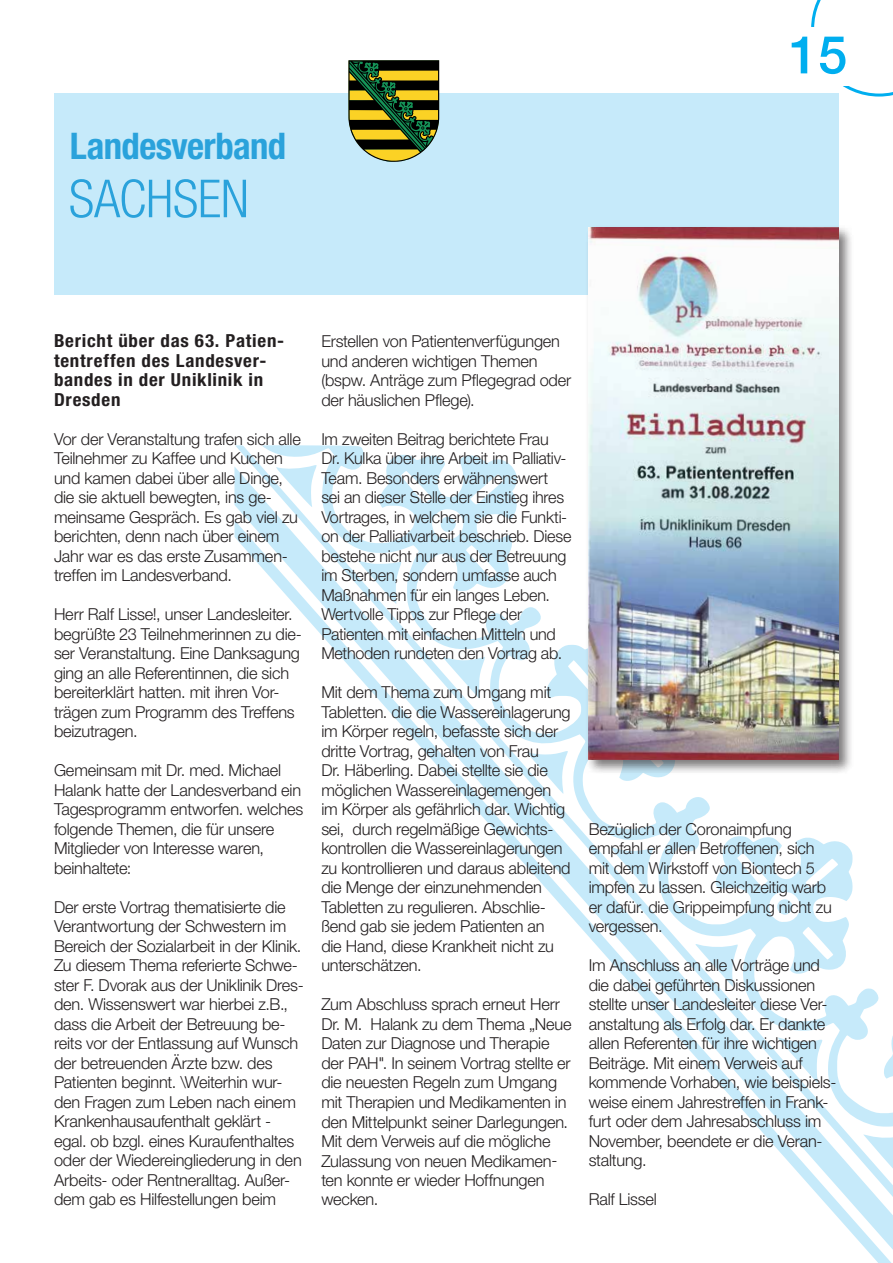
<style>
.page{position:relative;width:893px;height:1263px;background:#fff}
.page>*{position:absolute;margin:0;border:0;box-sizing:border-box;transform-origin:0 0}
.t1{font:300 condensed 52.5px "Helvetica Neue LT Pro";letter-spacing:-.005em;color:#2aa2db}
.t2{font:500 52.5px "Helvetica Neue LT Pro";color:#00aeef}
.t3{font:700 condensed 36.75px "Helvetica Neue LT Pro";letter-spacing:-.015em;color:#2aa2db}
.t4{font:700 condensed 18px/19.5px "Helvetica Neue LT Pro";letter-spacing:.04em;color:#231f20;scale:1.05 1}
.t5{font:300 16.5px/19.5px "Helvetica Neue LT Pro";letter-spacing:-.01em;color:#231f20}
</style>
<div class="page">
<svg style="left:235px;top:445px;width:658px;height:818px"></svg>
<svg style="left:275px;top:465px;width:42px;height:45px"></svg>
<svg style="left:358px;top:561px;width:44px;height:43px"></svg>
<div style="left:54px;top:94px;width:785px;height:201px;background:#c6eafa"></div>
<svg style="left:348px;top:60px;width:91px;height:102px;background:#636b2f"></svg>
<div style="left:586px;top:225px;width:268px;height:550px;background:#231f20;opacity:.6"></div>
<img style="left:589px;top:228px;width:250px;height:532px">
<svg style="left:811px;top:0;width:82px;height:97px"></svg>
<div style="left:793px;top:27px;width:74px;height:59px;background:#fff"></div>
<h2 class="t3" style="left:70px;top:124px;width:218px">Landesverband</h2>
<h1 class="t1" style="left:69px;top:168px;width:182px">SACHSEN</h1>
<h1 class="t2" style="left:789px;top:23px;width:60px">15</h1>
<p class="t4" style="left:54px;top:331px;width:221px">Bericht über das 63. Patien&shy;tentreffen des Landesver&shy;bandes in der Uniklinik in<br>Dresden</p>
<p class="t5" style="left:54px;top:429px;width:248px">Vor der Veranstaltung trafen sich alle<br>Teilnehmer zu Kaffee und Kuchen und kamen dabei über alle Dinge, die sie aktuell bewegten, ins ge&shy;meinsame Gespräch. Es gab viel zu berichten, denn nach über einem<br>Jahr war es das erste Zusammen&shy;treffen im Landesverband.</p>
<p class="t5" style="left:54px;top:604px;width:249px">Herr Ralf Lisse!, unser Landesleiter. begrüßte 23 Teilnehmerinnen zu die&shy;ser Veranstaltung. Eine Danksagung ging an alle Referentinnen, die sich bereiterklärt hatten. mit ihren Vor&shy;trägen zum Programm des Treffens beizutragen.</p>
<p class="t5" style="left:54px;top:760px;width:251px">Gemeinsam mit Dr. med. Michael<br>Halank hatte der Landesverband ein<br>Tagesprogramm entworfen. welches folgende Themen, die für unsere<br>Mitglieder von Interesse waren, beinhaltete:</p>
<p class="t5" style="left:54px;top:897px;width:251px">Der erste Vortrag thematisierte die Verantwortung der Schwestern im Bereich der Sozialarbeit in der Klinik.<br>Zu diesem Thema referierte Schwe&shy;ster F. Dvorak aus der Uniklinik Dres&shy;den. Wissenswert war hierbei z.B., dass die Arbeit der Betreuung be&shy;reits vor der Entlassung auf Wunsch der betreuenden Ärzte bzw. des Patienten beginnt. \Weiterhin wur&shy;den Fragen zum Leben nach einem Krankenhausaufenthalt geklärt - egal. ob bzgl. eines Kuraufenthaltes oder der Wiedereingliederung in den Arbeits- oder Rentneralltag. Außer&shy;dem gab es Hilfestellungen beim</p>
<p class="t5" style="left:321px;top:331px;width:251px">Erstellen von Patientenverfügungen und anderen wichtigen Themen (bspw. Anträge zum Pflegegrad oder der häuslichen Pflege).</p>
<p class="t5" style="left:321px;top:429px;width:252px">Im zweiten Beitrag berichtete Frau Dr. Kulka über ihre Arbeit im Palliativ-Team. Besonders erwähnenswert<br>sei an dieser Stelle der Einstieg ihres Vortrages, in welchem sie die Funkti&shy;on der Palliativarbeit beschrieb. Diese bestehe nicht nur aus der Betreuung im Sterben, sondern umfasse auch Maßnahmen für ein langes Leben.<br>Wertvolle Tipps zur Pflege der Patienten mit einfachen Mitteln und Methoden rundeten den Vortrag ab.</p>
<p class="t5" style="left:321px;top:682px;width:251px">Mit dem Thema zum Umgang mit Tabletten. die die Wassereinlagerung im Körper regeln, befasste sich der dritte Vortrag, gehalten von Frau<br>Dr. Häberling. Dabei stellte sie die möglichen Wassereinlagemengen im Körper als gefährlich dar. Wichtig sei, durch regelmäßige Gewichts&shy;kontrollen die Wassereinlagerungen zu kontrollieren und daraus ableitend die Menge der einzunehmenden Tabletten zu regulieren. Abschlie&shy;ßend gab sie jedem Patienten an<br>die Hand, diese Krankheit nicht zu unterschätzen.</p>
<p class="t5" style="left:321px;top:994px;width:252px">Zum Abschluss sprach erneut Herr<br>Dr. M. Halank zu dem Thema „Neue<br>Daten zur Diagnose und Therapie der PAH". In seinem Vortrag stellte er die neuesten Regeln zum Umgang mit Therapien und Medikamenten in den Mittelpunkt seiner Darlegungen.<br>Mit dem Verweis auf die mögliche<br>Zulassung von neuen Medikamen&shy;ten konnte er wieder Hoffnungen wecken.</p>
<p class="t5" style="left:589px;top:819px;width:245px">Bezüglich der Coronaimpfung empfahl er allen Betroffenen, sich mit dem Wirkstoff von Biontech 5 impfen zu lassen. Gleichzeitig warb er dafür. die Grippeimpfung nicht zu vergessen.</p>
<p class="t5" style="left:589px;top:955px;width:249px">Im Anschluss an alle Vorträge und die dabei geführten Diskussionen stellte unser Landesleiter diese Ver&shy;anstaltung als Erfolg dar. Er dankte allen Referenten für ihre wichtigen<br>Beiträge. Mit einem Verweis auf kommende Vorhaben, wie beispiels&shy;weise einem Jahrestreffen in Frank&shy;furt oder dem Jahresabschluss im<br>November, beendete er die Veran&shy;staltung.</p>
<p class="t5" style="left:589px;top:1189px;width:70px">Ralf Lissel</p>
</div>
